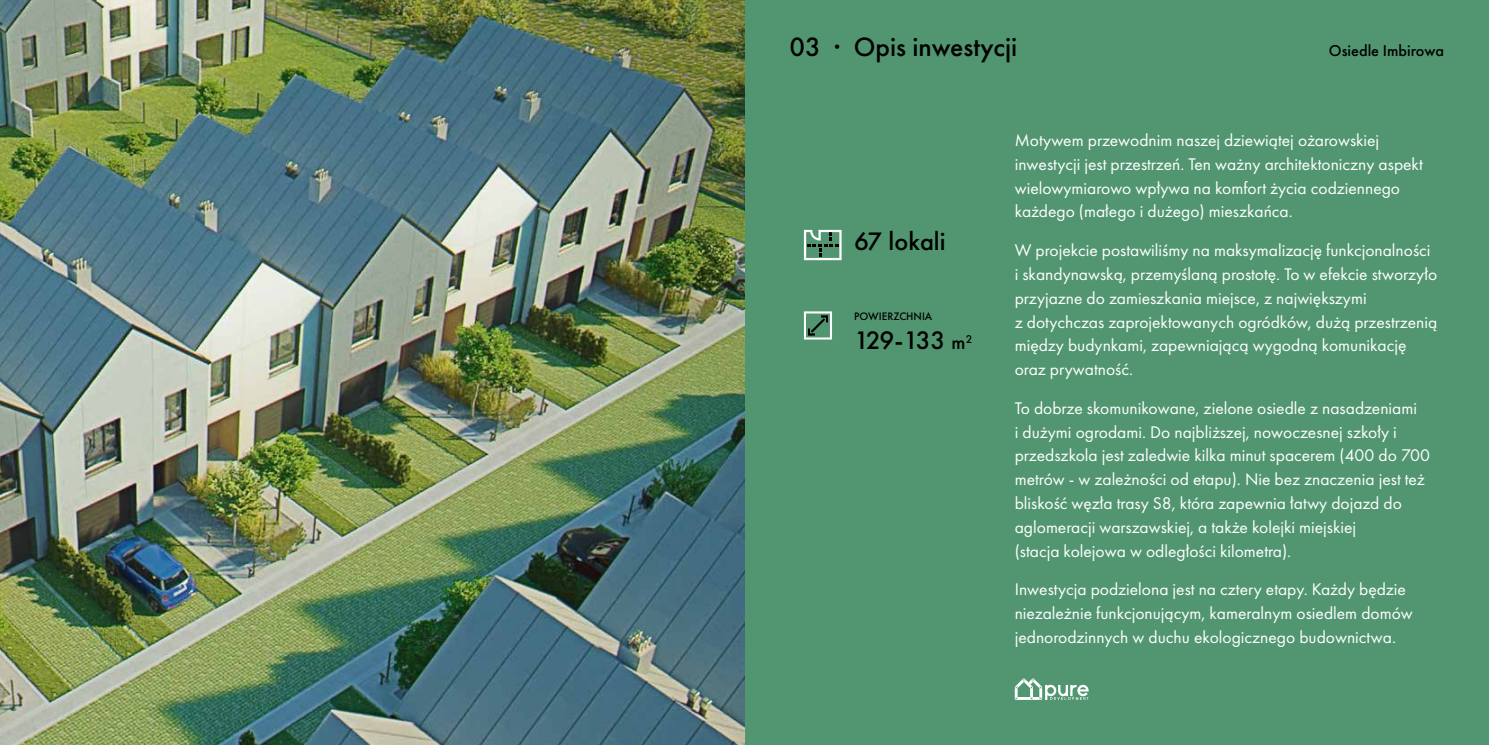
<style>
.page{position:relative;width:1489px;height:745px;background:#fff}
.page>*{position:absolute;margin:0;border:0;box-sizing:border-box;transform-origin:0 0}
.t1{font:500 27.5px "Futura PT";color:#000}
.t2{font:500 26.25px "Futura PT";color:#000}
.t3{font:17.5px/23.8px "Futura PT";color:#fff}
.t4{font:500 16.25px "Futura PT";color:#000}
.t5{font:500 11.25px "Futura PT";color:#000}
.s1{font-size:20px}
</style>
<div class="page">
<div style="left:744px;top:0;width:744px;height:744px;background:#519671"></div>
<svg style="left:803px;top:311px;width:29px;height:28px"></svg>
<svg style="left:803px;top:230px;width:38px;height:30px"></svg>
<svg style="left:1014px;top:678px;width:74px;height:21px"></svg>
<img style="left:0;top:0;width:744px;height:744px">
<h1 class="t1" style="left:789px;top:31px;width:229px">03 · Opis inwestycji</h1>
<p class="t4" style="left:1328px;top:41px;width:116px">Osiedle Imbirowa</p>
<h2 class="t2" style="left:854px;top:225px;width:93px">67 lokali</h2>
<p class="t5" style="left:854px;top:309px;width:80px">POWIERZCHNIA</p>
<h2 class="t2" style="left:854px;top:324px;width:120px">129-133 <span class="s1">m</span><sup>2</sup></h2>
<p class="t3" style="left:1014px;top:128px;width:409px">Motywem przewodnim naszej dziewiątej ożarowskiej inwestycji jest przestrzeń. Ten ważny architektoniczny aspekt wielowymiarowo wpływa na komfort życia codziennego każdego (małego i dużego) mieszkańca.</p>
<p class="t3" style="left:1014px;top:238px;width:424px">W projekcie postawiliśmy na maksymalizację funkcjonalności i skandynawską, przemyślaną prostotę. To w efekcie stworzyło przyjazne do zamieszkania miejsce, z największymi<br>z dotychczas zaprojektowanych ogródków, dużą przestrzenią między budynkami, zapewniającą wygodną komunikację oraz prywatność.</p>
<p class="t3" style="left:1014px;top:396px;width:417px">To dobrze skomunikowane, zielone osiedle z nasadzeniami<br>i dużymi ogrodami. Do najbliższej, nowoczesnej szkoły i przedszkola jest zaledwie kilka minut spacerem (400 do 700 metrów - w zależności od etapu). Nie bez znaczenia jest też bliskość węzła trasy S8, która zapewnia łatwy dojazd do aglomeracji warszawskiej, a także kolejki miejskiej<br>(stacja kolejowa w odległości kilometra).</p>
<p class="t3" style="left:1014px;top:577px;width:399px">Inwestycja podzielona jest na cztery etapy. Każdy będzie niezależnie funkcjonującym, kameralnym osiedlem domów jednorodzinnych w duchu ekologicznego budownictwa.</p>
</div>
